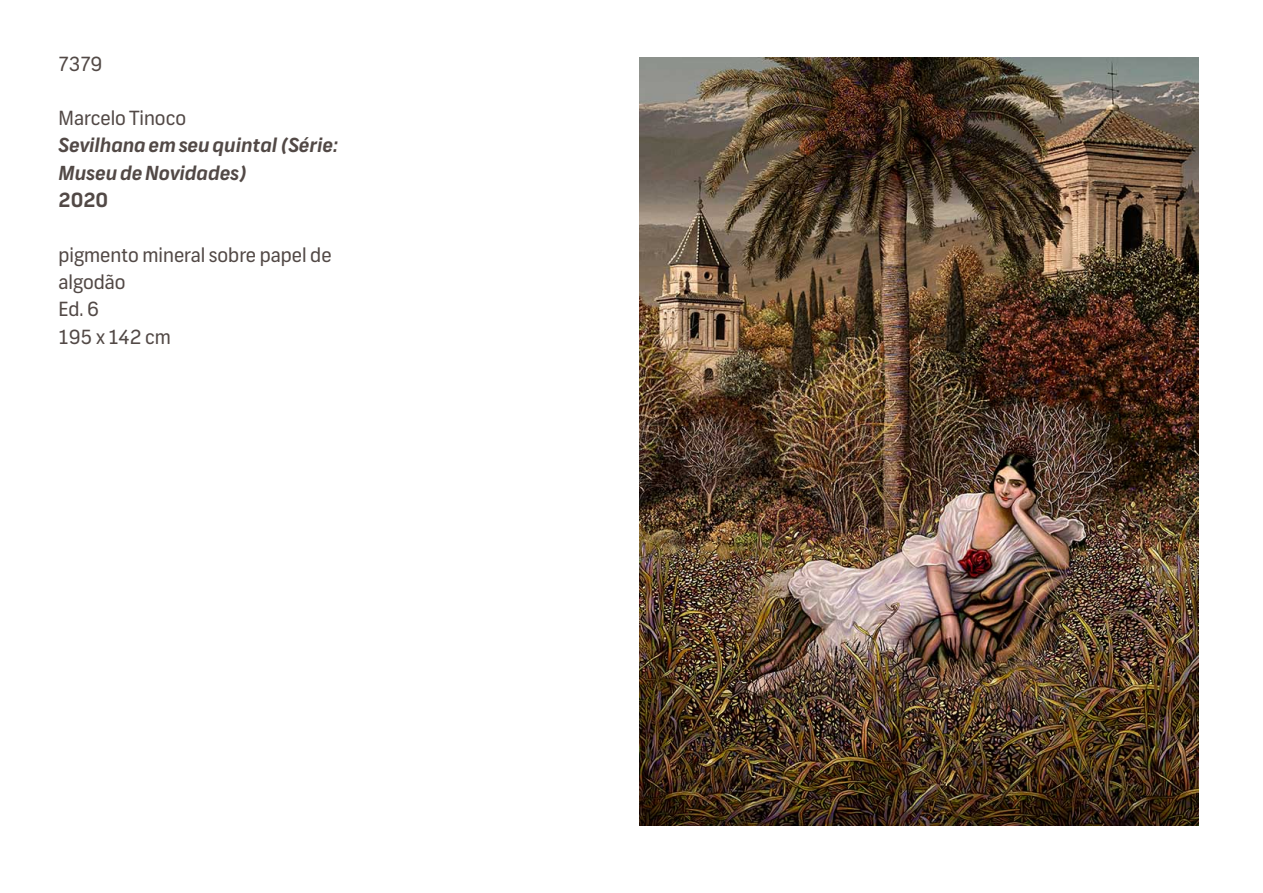
<style>
.page{position:relative;width:1263px;height:893px;background:#fff}
.page>*{position:absolute;margin:0;border:0;box-sizing:border-box;transform-origin:0 0}
.t1{font:19.5px/27.3px "Frank";color:#524946}
.t2{font:italic 700 19.5px/27.3px "Frank";color:#524946}
.t3{font:700 19.5px "Frank";color:#524946}
</style>
<div class="page">
<img style="left:639px;top:57px;width:559px;height:768px">
<p class="t1" style="left:58px;top:50px;width:46px">7379</p>
<p class="t1" style="left:58px;top:105px;width:129px">Marcelo Tinoco</p>
<p class="t2" style="left:58px;top:132px;width:281px">Sevilhana em seu quintal (Série:<br>Museu de Novidades)</p>
<p class="t3" style="left:58px;top:188px;width:51px">2020</p>
<p class="t1" style="left:58px;top:243px;width:275px">pigmento mineral sobre papel de algodão<br>Ed. 6<br>195 x 142 cm</p>
</div>
